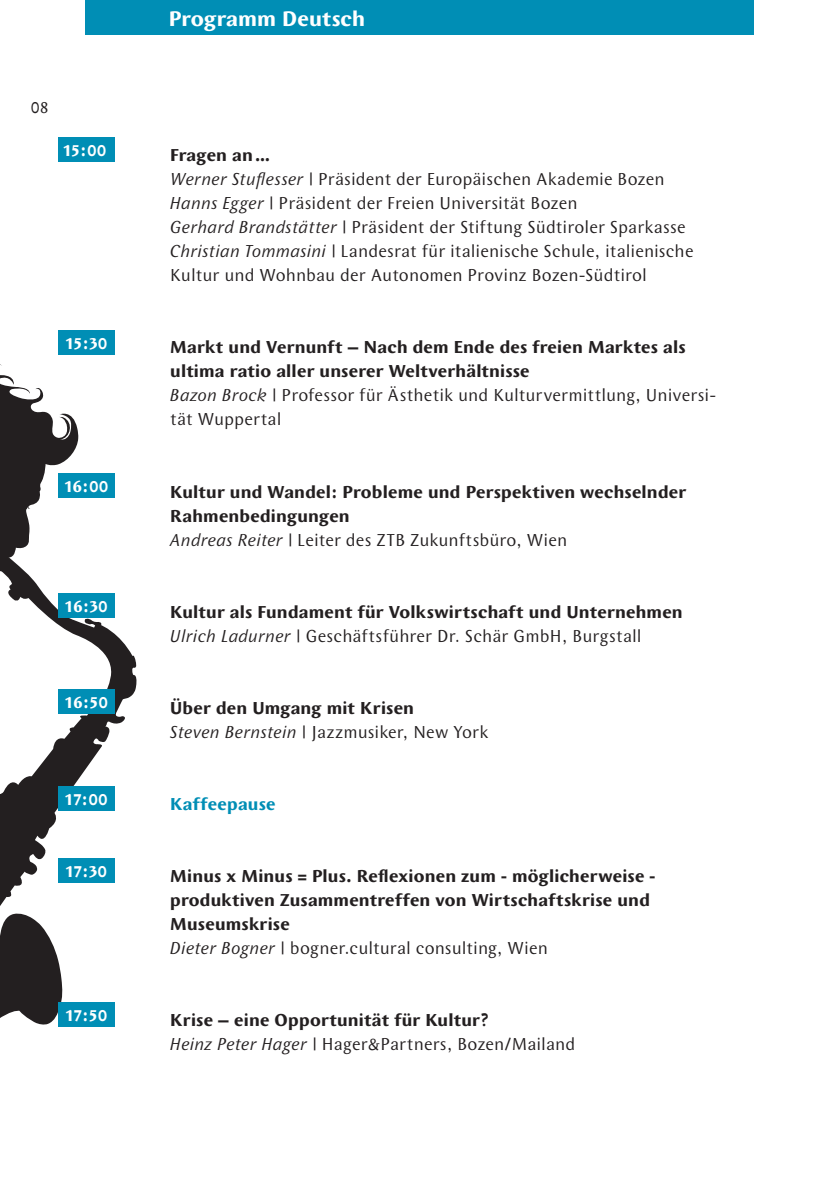
<style>
.page{position:relative;width:840px;height:1191px;background:#fff}
.page>*{position:absolute;margin:0;border:0;box-sizing:border-box;transform-origin:0 0}
.t1{font:700 22px "Wunderlich";letter-spacing:.005em;color:#fff}
.t2{font:700 18px/24px "Wunderlich";letter-spacing:.015em;color:#231f20}
.t3{font:18px/24px "Wunderlich";color:#231f20}
.t4{font:700 18px "Wunderlich";color:#fff}
.t5{font:700 18px "Wunderlich";letter-spacing:.015em;color:#008eb5}
.s1{font-weight:700}
.s2{font-style:italic}
.s3{font-weight:400;font-style:italic}
.s4{font-weight:400}
</style>
<div class="page">
<svg style="left:0;top:353px;width:137px;height:674px"></svg>
<svg style="left:0;top:564px;width:113px;height:234px"></svg>
<div style="left:58px;top:137px;width:56px;height:24px;background:#008eb5"></div>
<div style="left:58px;top:330px;width:56px;height:24px;background:#008eb5"></div>
<div style="left:58px;top:473px;width:56px;height:24px;background:#008eb5"></div>
<div style="left:58px;top:593px;width:56px;height:24px;background:#008eb5"></div>
<div style="left:58px;top:786px;width:56px;height:24px;background:#008eb5"></div>
<div style="left:58px;top:858px;width:56px;height:24px;background:#008eb5"></div>
<div style="left:58px;top:689px;width:56px;height:24px;background:#008eb5"></div>
<div style="left:85px;top:0;width:668px;height:34px;background:#008eb5"></div>
<div style="left:58px;top:1002px;width:56px;height:24px;background:#008eb5"></div>
<p class="t3" style="left:31px;top:96px;width:19px">08</p>
<p class="t4" style="left:63px;top:140px;width:45px">15:00</p>
<p class="t4" style="left:65px;top:333px;width:44px">15:30</p>
<p class="t4" style="left:64px;top:476px;width:46px">16:00</p>
<p class="t4" style="left:65px;top:596px;width:44px">16:30</p>
<p class="t4" style="left:65px;top:692px;width:45px">16:50</p>
<p class="t4" style="left:65px;top:789px;width:44px">17:00</p>
<p class="t4" style="left:65px;top:861px;width:43px">17:30</p>
<p class="t4" style="left:65px;top:1005px;width:43px">17:50</p>
<p class="t1" style="left:169px;top:6px;width:197px">Programm Deutsch</p>
<p class="t3" style="left:170px;top:144px;width:524px"><span class="s1">Fragen an…<br></span><span class="s2">Werner Stuflesser</span> | Präsident der Europäischen Akademie Bozen <span class="s2">Hanns Egger</span> | Präsident der Freien Universität Bozen<br><span class="s2">Gerhard Brandstätter</span> | Präsident der Stiftung Südtiroler Sparkasse <span class="s2">Christian Tommasini</span> | Landesrat für italienische Schule, italienische Kultur und Wohnbau der Autonomen Provinz Bozen-Südtirol</p>
<p class="t2" style="left:170px;top:335px;width:546px">Markt und Vernunft – Nach dem Ende des freien Marktes als ultima ratio aller unserer Weltverhältnisse<br><span class="s3">Bazon Brock</span> <span class="s4">| Professor für Ästhetik und Kulturvermittlung, Universi&shy;tät Wuppertal</span></p>
<p class="t2" style="left:170px;top:479px;width:517px">Kultur und Wandel: Probleme und Perspektiven wechselnder<br>Rahmenbedingungen<br><span class="s3">Andreas Reiter</span> <span class="s4">| Leiter des ZTB Zukunftsbüro, Wien</span></p>
<p class="t2" style="left:170px;top:599px;width:513px">Kultur als Fundament für Volkswirtschaft und Unternehmen<br><span class="s3">Ulrich Ladurner</span> <span class="s4">| Geschäftsführer Dr. Schär GmbH, Burgstall</span></p>
<p class="t2" style="left:170px;top:695px;width:319px">Über den Umgang mit Krisen<br><span class="s3">Steven Bernstein</span> <span class="s4">| Jazzmusiker, New York</span></p>
<p class="t5" style="left:170px;top:793px;width:107px">Kaffeepause</p>
<p class="t2" style="left:170px;top:863px;width:486px">Minus x Minus = Plus. Reflexionen zum - möglicherweise - produktiven Zusammentreffen von Wirtschaftskrise und Museumskrise<br><span class="s3">Dieter Bogner</span> <span class="s4">| bogner.cultural consulting, Wien</span></p>
<p class="t2" style="left:170px;top:1007px;width:406px">Krise – eine Opportunität für Kultur?<br><span class="s3">Heinz Peter Hager</span> <span class="s4">| Hager&amp;Partners, Bozen/Mailand</span></p>
</div>
